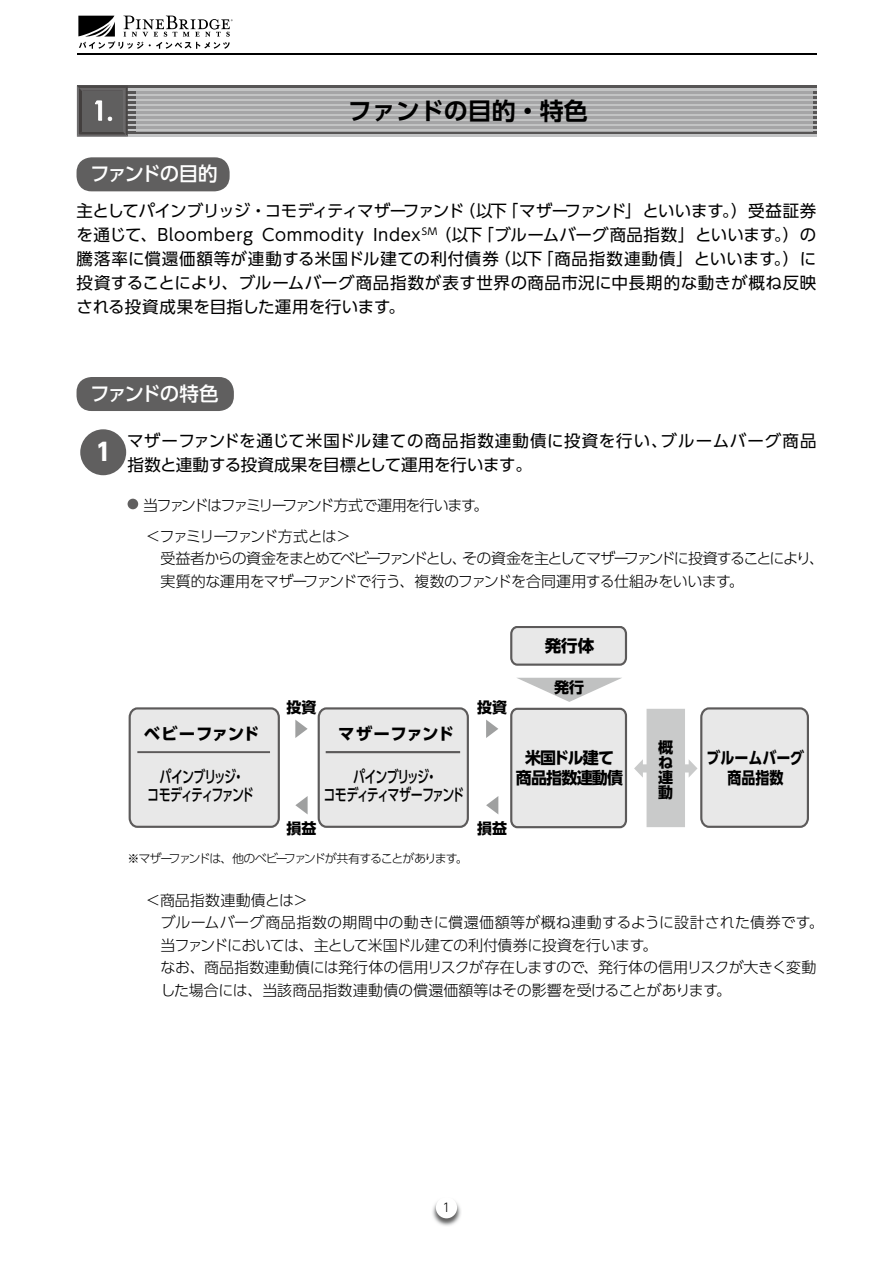
<style>
.page{position:relative;width:893px;height:1263px;background:#fff}
.page>*{position:absolute;margin:0;border:0;box-sizing:border-box;transform-origin:0 0}
.t1{font:500 25.5px "Futura";color:#fff}
.t2{font:700 24px "UD Shin Go Pro De";color:#000}
.t3{font:700 24px "UD Shin Go Pro";color:#fff}
.t4{font:500 19.5px "UD Shin Go Pro";letter-spacing:-.07em;color:#fff}
.t5{font:16.5px/24px "UD Shin Go Pro";letter-spacing:.02em;color:#000;text-align:justify}
.t6{font:500 16.5px/17.5px "UD Shin Go Pro";letter-spacing:-.13em;color:#000;text-align:center;scale:.73 1}
.t7{font:700 16.5px "UD Shin Go Pro";color:#000}
.t8{font:700 16.5px/20.4px "UD Shin Go Pro";letter-spacing:-.05em;color:#000;text-align:center}
.t9{font:700 16.5px/20.4px "UD Shin Go Pro";color:#000;text-align:center;scale:.85 1}
.t10{font:700 16.5px "UD Shin Go Pro";letter-spacing:-.025em;color:#000}
.t11{font:300 15px/22.5px "UD Shin Go Pro";letter-spacing:-.01em;color:#000}
.t12{font:300 15px/22.5px "UD Shin Go Pro";letter-spacing:-.07em;color:#000}
.t13{font:300 15px/31px "UD Shin Go Pro";letter-spacing:-.1em;color:#000}
.t14{font:700 15px/15px "UD Shin Go Pro";color:#000;text-align:justify}
.t15{font:300 12px "UD Shin Go Pro";letter-spacing:-.115em;color:#000}
</style>
<div class="page">
<hr style="left:77px;top:54px;width:739px;height:1px;background:#000">
<svg style="left:78px;top:16px;width:155px;height:33px"></svg>
<img style="left:432px;top:1201px;width:29px;height:25px">
<div style="left:436px;top:1197px;width:21px;height:21px;background:#fff;border-radius:50%"></div>
<hr style="left:77px;top:88px;width:740px;height:3px;background:#c3c4c5">
<hr style="left:77px;top:104px;width:740px;height:2px;background:#c3c4c5">
<hr style="left:77px;top:109px;width:740px;height:2px;background:#c3c4c5">
<hr style="left:77px;top:114px;width:740px;height:2px;background:#c3c4c5">
<hr style="left:77px;top:119px;width:740px;height:2px;background:#c3c4c5">
<hr style="left:77px;top:134px;width:740px;height:3px;background:#c3c4c5">
<hr style="left:77px;top:86px;width:740px;height:2px;background:#575555">
<hr style="left:77px;top:91px;width:740px;height:2px;background:#575555">
<hr style="left:77px;top:96px;width:740px;height:2px;background:#575555">
<hr style="left:77px;top:127px;width:740px;height:2px;background:#575555">
<hr style="left:77px;top:132px;width:740px;height:2px;background:#575555">
<hr style="left:136px;top:93px;width:676px;height:3px;background:#c3c4c4">
<hr style="left:136px;top:98px;width:676px;height:3px;background:#c3c4c4">
<hr style="left:136px;top:91px;width:676px;height:2px;background:#a5a5a6">
<hr style="left:136px;top:96px;width:676px;height:2px;background:#a5a5a6">
<hr style="left:136px;top:101px;width:676px;height:3px;background:#a5a5a6">
<hr style="left:136px;top:106px;width:676px;height:3px;background:#a5a5a6">
<hr style="left:136px;top:111px;width:676px;height:3px;background:#a5a5a6">
<hr style="left:136px;top:116px;width:676px;height:3px;background:#a5a5a6">
<hr style="left:136px;top:124px;width:676px;height:3px;background:#c3c4c4">
<hr style="left:136px;top:129px;width:676px;height:3px;background:#c3c4c4">
<hr style="left:136px;top:121px;width:676px;height:3px;background:#a5a5a6">
<hr style="left:136px;top:127px;width:676px;height:2px;background:#a5a5a6">
<hr style="left:136px;top:132px;width:676px;height:1px;background:#a5a5a6">
<div style="left:77px;top:157px;width:153px;height:34px;background:#605f5f;border-radius:15px"></div>
<svg style="left:77px;top:86px;width:51px;height:51px;background:#616060"></svg>
<div style="left:77px;top:377px;width:157px;height:34px;background:#605f5f;border-radius:15px"></div>
<div style="left:128px;top:499px;width:10px;height:10px;background:#605f5f;border-radius:50%"></div>
<svg style="left:510px;top:627px;width:118px;height:39px;background:#d8d8d8"></svg>
<svg style="left:510px;top:678px;width:118px;height:151px;background:#e0e0e0"></svg>
<svg style="left:128px;top:707px;width:152px;height:121px;background:#dedede"></svg>
<hr style="left:137px;top:751px;width:133px;height:2px;background:#5c5a5a">
<svg style="left:317px;top:707px;width:152px;height:121px;background:#e1e1e1"></svg>
<hr style="left:326px;top:751px;width:134px;height:2px;background:#5c5a5a">
<svg style="left:295px;top:720px;width:13px;height:18px"></svg>
<svg style="left:295px;top:796px;width:13px;height:18px"></svg>
<svg style="left:486px;top:720px;width:12px;height:18px"></svg>
<svg style="left:486px;top:796px;width:12px;height:18px"></svg>
<svg style="left:634px;top:707px;width:175px;height:121px"></svg>
<div style="left:80px;top:429px;width:46px;height:46px;background:#605f5f;border-radius:50%"></div>
<h1 class="t1" style="left:92px;top:93px;width:24px">1.</h1>
<h2 class="t2" style="left:348px;top:91px;width:241px">ファンドの目的・特色</h2>
<p class="t4" style="left:90px;top:158px;width:129px">ファンドの目的</p>
<p class="t5" style="left:77px;top:198px;width:741px">主としてパインブリッジ・コモディティマザーファンド（以下「マザーファンド」といいます。）受益証券を通じて、Bloomberg Commodity Index<sup>SM</sup>（以下「ブルームバーグ商品指数」といいます。）の騰落率に償還価額等が連動する米国ドル建ての利付債券（以下「商品指数連動債」といいます。）に投資することにより、ブルームバーグ商品指数が表す世界の商品市況に中長期的な動きが概ね反映される投資成果を目指した運用を行います。</p>
<p class="t4" style="left:90px;top:377px;width:130px">ファンドの特色</p>
<p class="t5" style="left:127px;top:428px;width:691px">マザーファンドを通じて米国ドル建ての商品指数連動債に投資を行い、ブルームバーグ商品指数と連動する投資成果を目標として運用を行います。</p>
<p class="t13" style="left:143px;top:489px;width:347px">当ファンドはファミリーファンド方式で運用を行います。＜ファミリーファンド方式とは＞</p>
<p class="t12" style="left:161px;top:546px;width:665px">受益者からの資金をまとめてベビーファンドとし、その資金を主としてマザーファンドに投資することにより、実質的な運用をマザーファンドで行う、複数のファンドを合同運用する仕組みをいいます。</p>
<h2 class="t3" style="left:96px;top:433px;width:17px">1</h2>
<p class="t7" style="left:144px;top:720px;width:117px">ベビーファンド</p>
<p class="t6" style="left:147px;top:768px;width:148px">パインブリッジ・<br>コモディティファンド</p>
<p class="t14" style="left:286px;top:699px;width:31px">投資</p>
<p class="t14" style="left:286px;top:820px;width:31px">損益</p>
<p class="t7" style="left:338px;top:720px;width:117px">マザーファンド</p>
<p class="t6" style="left:323px;top:768px;width:194px">パインブリッジ・<br>コモディティマザーファンド</p>
<p class="t14" style="left:477px;top:699px;width:31px">投資</p>
<p class="t10" style="left:545px;top:632px;width:51px">発行体</p>
<p class="t14" style="left:554px;top:679px;width:31px">発行</p>
<p class="t8" style="left:516px;top:747px;width:109px">米国ドル建て商品指数連動債</p>
<p class="t14" style="left:477px;top:820px;width:31px">損益</p>
<p class="t14" style="left:658px;top:739px;width:16px">概ね連動</p>
<p class="t9" style="left:706px;top:747px;width:117px">ブルームバーグ商品指数</p>
<p class="t15" style="left:128px;top:848px;width:342px">※マザーファンドは、他のベビーファンドが共有することがあります。</p>
<p class="t11" style="left:161px;top:888px;width:665px;text-indent:-15px">＜商品指数連動債とは＞<br>ブルームバーグ商品指数の期間中の動きに償還価額等が概ね連動するように設計された債券です。当ファンドにおいては、主として米国ドル建ての利付債券に投資を行います。<br>なお、商品指数連動債には発行体の信用リスクが存在しますので、発行体の信用リスクが大きく変動した場合には、当該商品指数連動債の償還価額等はその影響を受けることがあります。</p>
<p class="t15" style="left:442px;top:1198px;width:9px">1</p>
</div>
